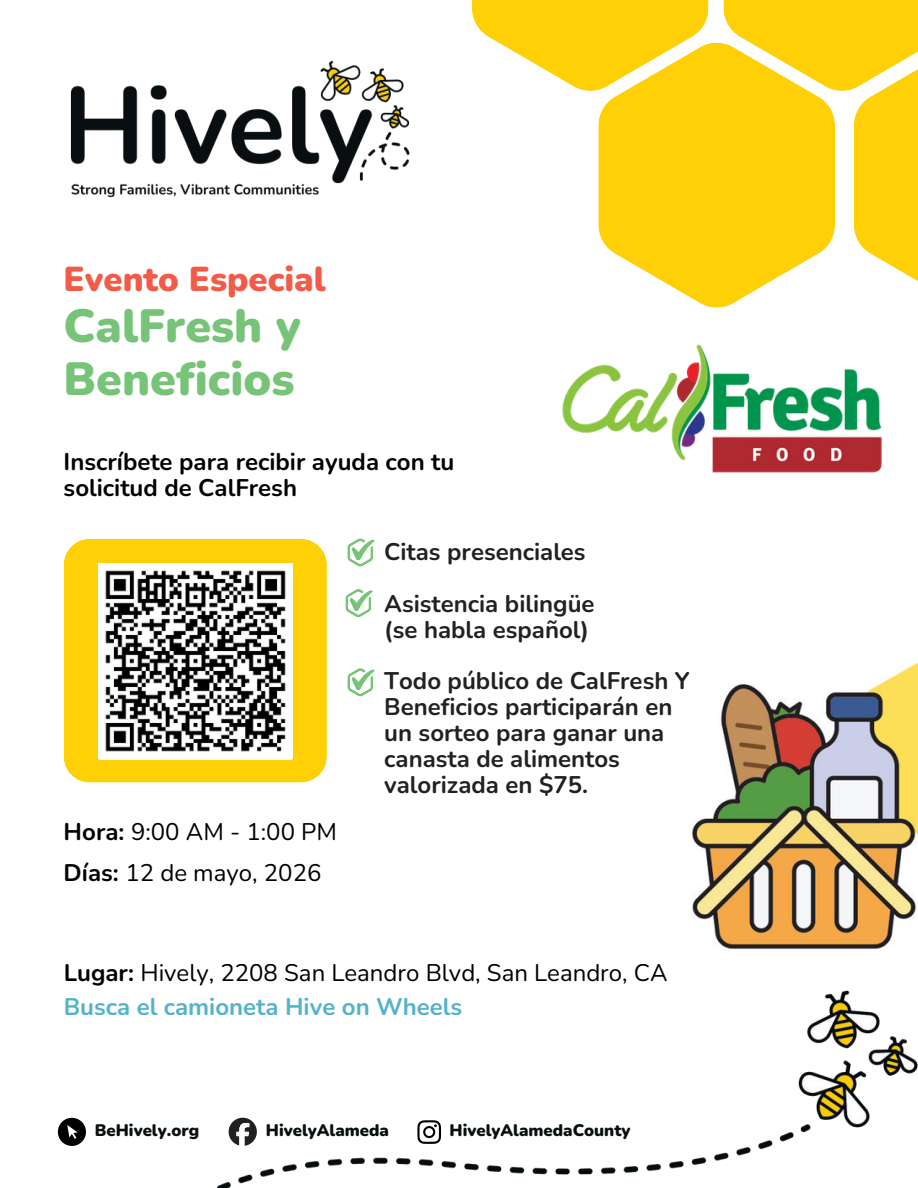
<style>
.page{position:relative;width:918px;height:1188px;background:#fff}
.page>*{position:absolute;margin:0;border:0;box-sizing:border-box;transform-origin:0 0}
.t1{font:900 46.5px/52.8px "Nunito";color:#77c479}
.t2{font:900 34.5px "Nunito";color:#f15b48}
.t3{font:700 24px/25.8px "Nunito";color:#222021}
.t4{font:24px/33.3px "Nunito";color:#000}
.t5{font:700 24px/25.8px "Nunito";color:#000}
.t6{font:900 16.65px "Nunito";color:#090f10}
.s1{font-weight:700}
.s2{font-weight:700;color:#53b3cb}
</style>
<div class="page">
<img style="left:70px;top:61px;width:340px;height:137px">
<svg style="left:598px;top:42px;width:237px;height:266px;background:#ffd72b"></svg>
<svg style="left:472px;top:0;width:237px;height:92px;fill:#ffd005"></svg>
<div style="left:724px;top:0;width:194px;height:92px;background:#ffd005"></div>
<svg style="left:854px;top:51px;width:64px;height:230px;fill:#ffd005"></svg>
<div style="left:64px;top:539px;width:262px;height:244px;background:#ffd005;border-radius:26px"></div>
<img style="left:562px;top:344px;width:320px;height:129px">
<img style="left:691px;top:664px;width:227px;height:288px">
<svg style="left:345px;top:589px;width:28px;height:28px"></svg>
<svg style="left:347px;top:668px;width:28px;height:29px"></svg>
<svg style="left:347px;top:538px;width:28px;height:29px"></svg>
<img style="left:98px;top:564px;width:195px;height:194px">
<img style="left:217px;top:990px;width:701px;height:198px">
<div style="left:59px;top:1098px;width:288px;height:25px;background:#fff"></div>
<svg style="left:58px;top:1118px;width:28px;height:28px"></svg>
<svg style="left:417px;top:1120px;width:24px;height:24px"></svg>
<svg style="left:229px;top:1118px;width:28px;height:28px"></svg>
<h2 class="t2" style="left:64px;top:255px;width:264px">Evento Especial</h2>
<h1 class="t1" style="left:64px;top:298px;width:239px">CalFresh y<br>Beneficios</h1>
<p class="t5" style="left:64px;top:448px;width:392px">Inscríbete para recibir ayuda con tu solicitud de CalFresh</p>
<p class="t4" style="left:64px;top:814px;width:275px"><span class="s1">Hora:</span> 9:00 AM - 1:00 PM</p>
<p class="t4" style="left:64px;top:855px;width:259px"><span class="s1">Días:</span> 12 de mayo, 2026</p>
<p class="t3" style="left:384px;top:525px;width:212px;line-height:51.8px">Citas presenciales<br>Asistencia bilingüe</p>
<p class="t3" style="left:384px;top:603px;width:307px;line-height:51.8px">(se habla español)<br>Todo público de CalFresh Y</p>
<p class="t3" style="left:384px;top:693px;width:290px">Beneficios participarán en un sorteo para ganar una canasta de alimentos valorizada en $75.</p>
<p class="t4" style="left:64px;top:956px;width:605px"><span class="s1">Lugar:</span> Hively, 2208 San Leandro Blvd, San Leandro, CA<br><span class="s2">Busca el camioneta Hive on Wheels</span></p>
<p class="t6" style="left:95px;top:1118px;width:106px">BeHively.org</p>
<p class="t6" style="left:450px;top:1119px;width:183px">HivelyAlamedaCounty</p>
<p class="t6" style="left:266px;top:1119px;width:125px">HivelyAlameda</p>
</div>
